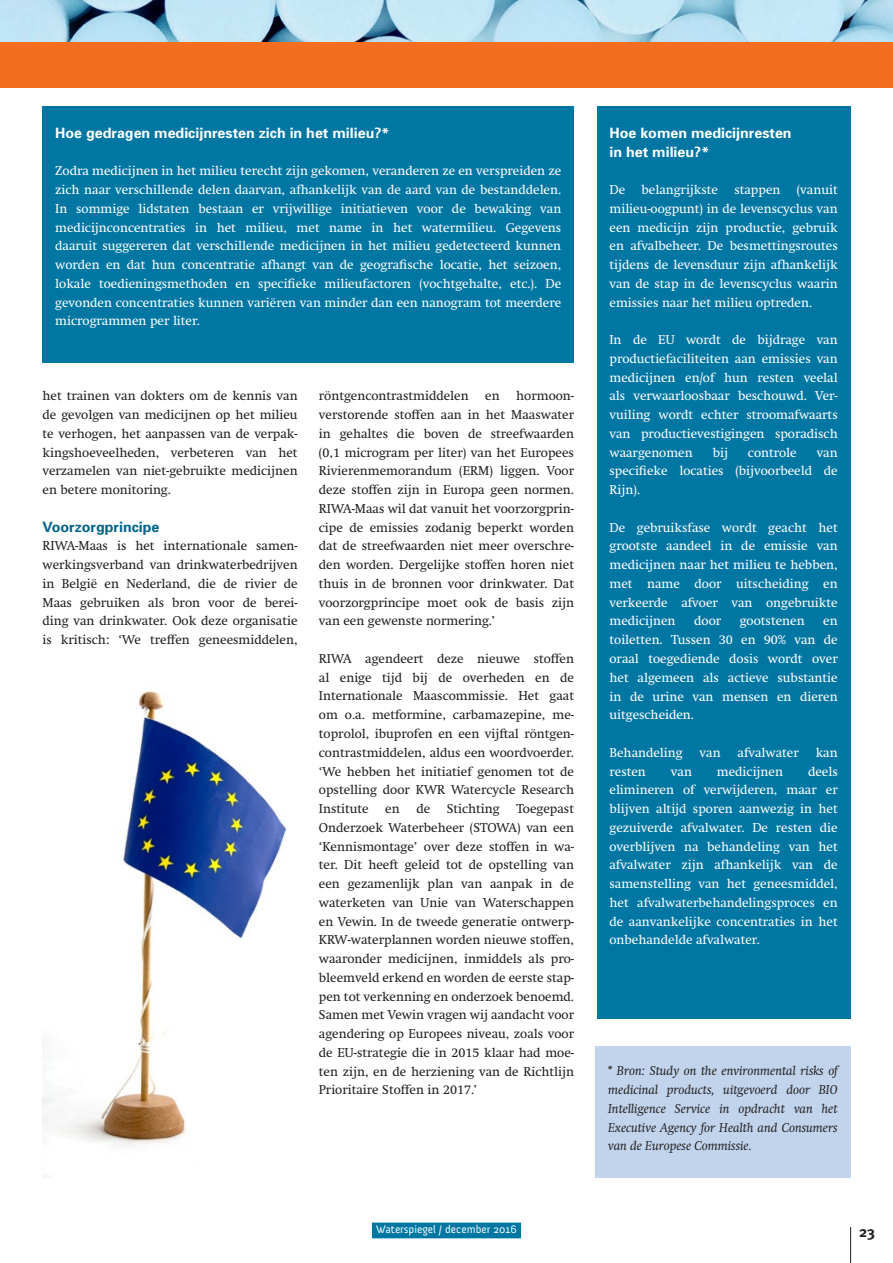
<style>
.page{position:relative;width:893px;height:1263px;background:#fff}
.page>*{position:absolute;margin:0;border:0;box-sizing:border-box;transform-origin:0 0}
.t1{font:700 15px "Meta Plus";color:#231f20}
.t2{font:700 14.25px/18.8px "Univers";color:#fff}
.t3{font:700 14.25px "Univers";color:#006288}
.t4{font:12.75px/18.8px "Swift";color:#fff;text-align:justify}
.t5{font:12.75px/18.8px "Swift";color:#231f20;text-align:justify}
.t6{font:italic 12.75px/18.8px "Swift";color:#231f20;text-align:justify}
.t7{font:11.25px "Anivers";color:#fff}
</style>
<div class="page">
<hr style="left:850px;top:1227px;width:1px;height:36px;background:#231f20">
<div style="left:372px;top:1222px;width:149px;height:16px;background:#0076a3"></div>
<img style="left:0;top:0;width:893px;height:43px">
<div style="left:597px;top:106px;width:253px;height:913px;background:#0076a3"></div>
<div style="left:43px;top:106px;width:531px;height:257px;background:#0076a3"></div>
<img style="left:43px;top:690px;width:244px;height:488px">
<div style="left:0;top:43px;width:893px;height:45px;background:#f36e21"></div>
<div style="left:595px;top:1047px;width:255px;height:131px;background:#c1d4ec"></div>
<p class="t2" style="left:55px;top:123px;width:336px">Hoe gedragen medicijnresten zich in het milieu?*</p>
<p class="t4" style="left:55px;top:162px;width:508px">Zodra medicijnen in het milieu terecht zijn gekomen, veranderen ze en verspreiden ze zich naar verschillende delen daarvan, afhankelijk van de aard van de bestanddelen.<br>In sommige lidstaten bestaan er vrijwillige initiatieven voor de bewaking van medicijnconcentraties in het milieu, met name in het watermilieu. Gegevens daaruit suggereren dat verschillende medicijnen in het milieu gedetecteerd kunnen worden en dat hun concentratie afhangt van de geografische locatie, het seizoen, lokale toedieningsmethoden en specifieke milieufactoren (vochtgehalte, etc.). De gevonden concentraties kunnen variëren van minder dan een nanogram tot meerdere microgrammen per liter.</p>
<p class="t5" style="left:43px;top:387px;width:257px">het trainen van dokters om de kennis van de gevolgen van medicijnen op het milieu te verhogen, het aanpassen van de verpak&shy;kingshoeveelheden, verbeteren van het verzamelen van niet-gebruikte medicijnen en betere monitoring.</p>
<p class="t3" style="left:43px;top:517px;width:118px">Voorzorgprincipe</p>
<p class="t5" style="left:43px;top:537px;width:257px">RIWA-Maas is het internationale samen&shy;werkingsverband van drinkwaterbedrijven in België en Nederland, die de rivier de Maas gebruiken als bron voor de berei&shy;ding van drinkwater. Ook deze organisatie is kritisch: ‘We treffen geneesmiddelen,</p>
<p class="t5" style="left:319px;top:387px;width:257px;text-indent:197px">hormoon&shy;verstorende stoffen aan in het Maaswater in gehaltes die boven de streefwaarden (0,1 microgram per liter) van het Europees Rivierenmemorandum (ERM) liggen. Voor deze stoffen zijn in Europa geen normen.<br>RIWA-Maas wil dat vanuit het voorzorgprin&shy;cipe de emissies zodanig beperkt worden dat de streefwaarden niet meer overschre&shy;den worden. Dergelijke stoffen horen niet thuis in de bronnen voor drinkwater. Dat voorzorgprincipe moet ook de basis zijn van een gewenste normering.’</p>
<p class="t5" style="left:319px;top:649px;width:257px">RIWA agendeert deze nieuwe stoffen al enige tijd bij de overheden en de Internationale Maascommissie. Het gaat om o.a. metformine, carbamazepine, me&shy;toprolol, ibuprofen en een vijftal röntgen&shy;contrastmiddelen, aldus een woordvoerder. ‘We hebben het initiatief genomen tot de opstelling door KWR Watercycle Research Institute</p>
<p class="t5" style="left:319px;top:387px;width:151px">röntgencontrastmiddelen</p>
<p class="t5" style="left:485px;top:387px;width:16px">en</p>
<p class="t5" style="left:385px;top:799px;width:16px">en</p>
<p class="t5" style="left:416px;top:799px;width:15px">de</p>
<p class="t5" style="left:447px;top:799px;width:54px">Stichting</p>
<p class="t5" style="left:319px;top:799px;width:257px;text-indent:197px">Toegepast Onderzoek Waterbeheer (STOWA) van een ‘Kennismontage’ over deze stoffen in wa&shy;ter. Dit heeft geleid tot de opstelling van een gezamenlijk plan van aanpak in de waterketen van Unie van Waterschappen en Vewin. In de tweede generatie ontwerp-KRW-waterplannen worden nieuwe stoffen, waaronder medicijnen, inmiddels als pro&shy;bleemveld erkend en worden de eerste stap&shy;pen tot verkenning en onderzoek benoemd.<br>Samen met Vewin vragen wij aandacht voor agendering op Europees niveau, zoals voor de EU-strategie die in 2015 klaar had moe&shy;ten zijn, en de herziening van de Richtlijn Prioritaire Stoffen in 2017.’</p>
<p class="t2" style="left:609px;top:123px;width:184px">Hoe komen medicijnresten in het milieu?*</p>
<p class="t4" style="left:609px;top:180px;width:17px">De</p>
<p class="t4" style="left:641px;top:180px;width:78px">belangrijkste</p>
<p class="t4" style="left:734px;top:180px;width:48px">stappen</p>
<p class="t4" style="left:609px;top:180px;width:230px;text-indent:187px">(vanuit milieu-oogpunt) in de levenscyclus van een medicijn zijn productie, gebruik en afvalbeheer. De besmettingsroutes tijdens de levensduur zijn afhankelijk van de stap in de levenscyclus waarin emissies naar het milieu optreden.</p>
<p class="t4" style="left:609px;top:330px;width:230px">In de EU wordt de bijdrage van productiefaciliteiten aan emissies van medicijnen en/of hun resten veelal als verwaarloosbaar beschouwd. Ver&shy;vuiling wordt echter stroomafwaarts van productievestigingen sporadisch waargenomen</p>
<p class="t4" style="left:713px;top:443px;width:17px">bij</p>
<p class="t4" style="left:748px;top:443px;width:50px">controle</p>
<p class="t4" style="left:609px;top:443px;width:230px;text-indent:207px">van specifieke locaties (bijvoorbeeld de Rijn).</p>
<p class="t4" style="left:609px;top:518px;width:230px">De gebruiksfase wordt geacht het grootste aandeel in de emissie van medicijnen naar het milieu te hebben, met name door uitscheiding en verkeerde afvoer van ongebruikte medicijnen</p>
<p class="t4" style="left:694px;top:612px;width:28px">door</p>
<p class="t4" style="left:740px;top:612px;width:66px">gootstenen</p>
<p class="t4" style="left:609px;top:612px;width:230px;text-indent:214px">en toiletten. Tussen 30 en 90% van de oraal toegediende dosis wordt over het algemeen als actieve substantie in de urine van mensen en dieren uitgescheiden.</p>
<p class="t4" style="left:609px;top:743px;width:75px">Behandeling</p>
<p class="t4" style="left:700px;top:743px;width:23px">van</p>
<p class="t4" style="left:737px;top:743px;width:63px">afvalwater</p>
<p class="t4" style="left:816px;top:743px;width:24px">kan</p>
<p class="t4" style="left:609px;top:762px;width:38px">resten</p>
<p class="t4" style="left:671px;top:762px;width:23px">van</p>
<p class="t4" style="left:717px;top:762px;width:68px">medicijnen</p>
<p class="t4" style="left:609px;top:762px;width:230px;text-indent:198px">deels elimineren of verwijderen, maar er blijven altijd sporen aanwezig in het gezuiverde afvalwater. De resten die overblijven na behandeling van het afvalwater zijn afhankelijk van de samenstelling van het geneesmiddel, het afvalwaterbehandelingsproces en de aanvankelijke concentraties in het onbehandelde afvalwater.</p>
<p class="t6" style="left:608px;top:1062px;width:231px">* Bron: Study on the environmental risks of medicinal products, uitgevoerd door BIO Intelligence Service in opdracht van het Executive Agency for Health and Consumers van de Europese Commissie.</p>
<p class="t7" style="left:376px;top:1223px;width:142px">Waterspiegel / december 2016</p>
<p class="t1" style="left:859px;top:1223px;width:17px">23</p>
</div>
